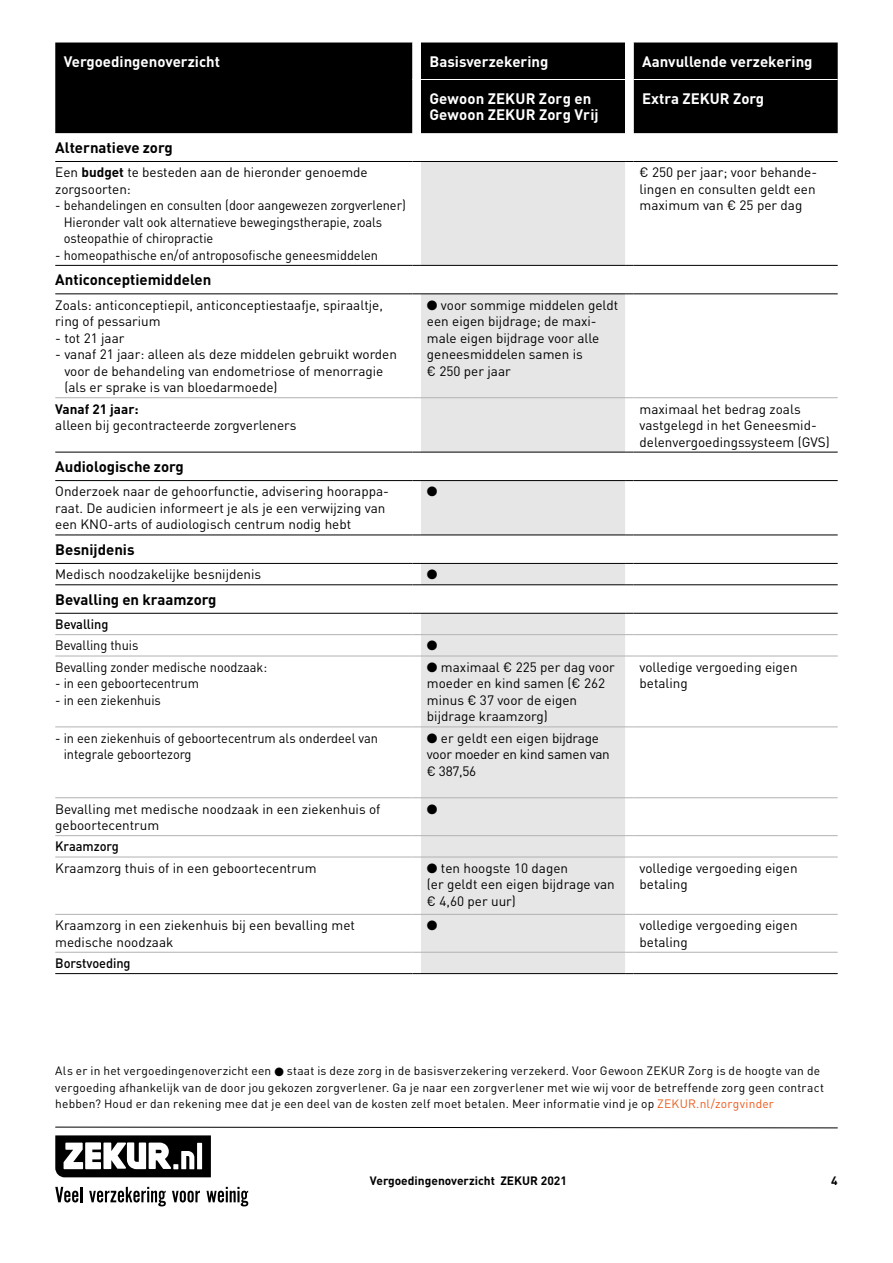
<style>
.page{position:relative;width:893px;height:1263px;background:#fff}
.page>*{position:absolute;margin:0;border:0;box-sizing:border-box;transform-origin:0 0}
.t1{font:700 15px/16.5px "DIN Pro";color:#fff}
.t2{font:700 15px "DIN Pro";color:#000}
.t3{font:13.5px/16.5px "DIN Pro";color:#000}
.t4{font:13.5px/16.5px "DIN Pro";color:#000;scale:.95 1}
.t5{font:13.5px/16.5px "DIN Pro";letter-spacing:-.02em;color:#000}
.t6{font:500 13.5px "DIN Pro";letter-spacing:-.005em;color:#000;scale:.95 1}
.t7{font:700 13.5px "DIN Pro";color:#000}
.t8{font:13.5px "Zapf Dingbats ITC";color:#000}
.t9{font:12px/16.5px "DIN Pro";letter-spacing:.015em;color:#000}
.t10{font:700 12px "DIN Pro";color:#000}
.s1{font-weight:700}
.s2{color:#eb5b1b}
</style>
<div class="page">
<svg style="left:55px;top:1135px;width:156px;height:42px"></svg>
<svg style="left:55px;top:1187px;width:27px;height:15px"></svg>
<svg style="left:89px;top:1187px;width:77px;height:19px"></svg>
<svg style="left:172px;top:1191px;width:28px;height:11px"></svg>
<svg style="left:207px;top:1187px;width:41px;height:19px"></svg>
<svg style="left:55px;top:1127px;width:783px;height:1px"></svg>
<div style="left:55px;top:43px;width:783px;height:90px;background:#000"></div>
<svg style="left:412px;top:43px;width:222px;height:909px"></svg>
<svg style="left:421px;top:162px;width:204px;height:290px;background:#e7e7e7"></svg>
<svg style="left:421px;top:481px;width:204px;height:132px;fill:#e6e6e6"></svg>
<div style="left:421px;top:614px;width:204px;height:359px;background:#e6e6e6"></div>
<hr style="left:55px;top:563px;width:357px;height:1px;background:#000">
<hr style="left:421px;top:563px;width:204px;height:1px;background:#000">
<hr style="left:634px;top:563px;width:204px;height:1px;background:#000">
<hr style="left:55px;top:584px;width:357px;height:1px;background:#000">
<hr style="left:55px;top:613px;width:357px;height:1px;background:#000">
<hr style="left:421px;top:584px;width:204px;height:1px;background:#000">
<hr style="left:421px;top:613px;width:204px;height:1px;background:#000">
<hr style="left:634px;top:584px;width:204px;height:1px;background:#000">
<hr style="left:634px;top:613px;width:204px;height:1px;background:#000">
<hr style="left:634px;top:79px;width:204px;height:1px;background:#fff">
<hr style="left:634px;top:161px;width:204px;height:1px;background:#000">
<hr style="left:55px;top:397px;width:357px;height:1px;background:#b2b2b2">
<hr style="left:421px;top:397px;width:204px;height:1px;background:#b2b2b2">
<hr style="left:634px;top:397px;width:204px;height:1px;background:#b2b2b2">
<hr style="left:55px;top:452px;width:357px;height:1px;background:#000">
<hr style="left:634px;top:452px;width:204px;height:1px;background:#000">
<hr style="left:55px;top:480px;width:357px;height:1px;background:#000">
<hr style="left:421px;top:480px;width:204px;height:1px;background:#000">
<hr style="left:634px;top:480px;width:204px;height:1px;background:#000">
<hr style="left:55px;top:535px;width:357px;height:1px;background:#000">
<hr style="left:421px;top:535px;width:204px;height:1px;background:#000">
<hr style="left:634px;top:535px;width:204px;height:1px;background:#000">
<hr style="left:55px;top:161px;width:357px;height:1px;background:#000">
<hr style="left:421px;top:161px;width:204px;height:1px;background:#000">
<hr style="left:421px;top:452px;width:204px;height:1px;background:#000">
<hr style="left:421px;top:79px;width:204px;height:1px;background:#fff">
<hr style="left:55px;top:973px;width:357px;height:1px;background:#000">
<hr style="left:421px;top:973px;width:204px;height:1px;background:#000">
<hr style="left:634px;top:973px;width:204px;height:1px;background:#000">
<hr style="left:55px;top:265px;width:357px;height:1px;background:#000">
<hr style="left:421px;top:265px;width:204px;height:1px;background:#000">
<hr style="left:634px;top:265px;width:204px;height:1px;background:#000">
<hr style="left:55px;top:294px;width:357px;height:1px;background:#000">
<hr style="left:421px;top:294px;width:204px;height:1px;background:#000">
<hr style="left:634px;top:294px;width:204px;height:1px;background:#000">
<hr style="left:55px;top:835px;width:357px;height:1px;background:#b2b2b2">
<hr style="left:421px;top:835px;width:204px;height:1px;background:#b2b2b2">
<hr style="left:634px;top:835px;width:204px;height:1px;background:#b2b2b2">
<hr style="left:55px;top:857px;width:357px;height:1px;background:#b2b2b2">
<hr style="left:421px;top:857px;width:204px;height:1px;background:#b2b2b2">
<hr style="left:634px;top:857px;width:204px;height:1px;background:#b2b2b2">
<hr style="left:55px;top:952px;width:357px;height:1px;background:#b2b2b2">
<hr style="left:421px;top:952px;width:204px;height:1px;background:#b2b2b2">
<hr style="left:634px;top:952px;width:204px;height:1px;background:#b2b2b2">
<hr style="left:55px;top:634px;width:357px;height:1px;background:#b2b2b2">
<hr style="left:421px;top:634px;width:204px;height:1px;background:#b2b2b2">
<hr style="left:634px;top:634px;width:204px;height:1px;background:#b2b2b2">
<hr style="left:55px;top:656px;width:357px;height:1px;background:#b2b2b2">
<hr style="left:421px;top:656px;width:204px;height:1px;background:#b2b2b2">
<hr style="left:634px;top:656px;width:204px;height:1px;background:#b2b2b2">
<hr style="left:55px;top:726px;width:357px;height:1px;background:#b2b2b2">
<hr style="left:421px;top:726px;width:204px;height:1px;background:#b2b2b2">
<hr style="left:634px;top:726px;width:204px;height:1px;background:#b2b2b2">
<hr style="left:55px;top:797px;width:357px;height:1px;background:#b2b2b2">
<hr style="left:421px;top:797px;width:204px;height:1px;background:#b2b2b2">
<hr style="left:634px;top:797px;width:204px;height:1px;background:#b2b2b2">
<hr style="left:55px;top:914px;width:357px;height:1px;background:#b2b2b2">
<svg style="left:412px;top:161px;width:9px;height:813px"></svg>
<hr style="left:421px;top:914px;width:204px;height:1px;background:#b2b2b2">
<hr style="left:634px;top:914px;width:204px;height:1px;background:#b2b2b2">
<p class="t1" style="left:64px;top:52px;width:158px">Vergoedingenoverzicht</p>
<p class="t1" style="left:429px;top:52px;width:120px">Basisverzekering</p>
<p class="t1" style="left:642px;top:52px;width:172px">Aanvullende verzekering</p>
<p class="t1" style="left:429px;top:89px;width:171px">Gewoon ZEKUR Zorg en<br>Gewoon ZEKUR Zorg Vrij</p>
<p class="t1" style="left:642px;top:89px;width:124px">Extra ZEKUR Zorg</p>
<p class="t2" style="left:55px;top:137px;width:119px">Alternatieve zorg</p>
<p class="t3" style="left:55px;top:164px;width:314px">Een <span class="s1">budget</span> te besteden aan de hieronder genoemde zorgsoorten:</p>
<p class="t4" style="left:64px;top:197px;width:362px;text-indent:-9px">- behandelingen en consulten (door aangewezen zorgverlener)<br>Hieronder valt ook alternatieve bewegingstherapie, zoals osteopathie of chiropractie</p>
<p class="t4" style="left:55px;top:246px;width:341px">- homeopathische en/of antroposofische geneesmiddelen</p>
<p class="t3" style="left:639px;top:164px;width:179px;text-align:justify">€ 250 per jaar; voor behande&shy;lingen en consulten geldt een maximum van € 25 per dag</p>
<p class="t2" style="left:55px;top:270px;width:158px">Anticonceptiemiddelen</p>
<p class="t3" style="left:55px;top:296px;width:329px">Zoals: anticonceptiepil, anticonceptiestaafje, spiraaltje, ring of pessarium</p>
<p class="t3" style="left:55px;top:329px;width:71px">- tot 21 jaar</p>
<p class="t3" style="left:64px;top:345px;width:334px;text-indent:-9px">- vanaf 21 jaar: alleen als deze middelen gebruikt worden voor de behandeling van endometriose of menorragie (als er sprake is van bloedarmoede)</p>
<p class="t7" style="left:55px;top:399px;width:85px">Vanaf 21 jaar:</p>
<p class="t3" style="left:55px;top:416px;width:243px">alleen bij gecontracteerde zorgverleners</p>
<p class="t3" style="left:427px;top:296px;width:193px">● voor sommige middelen geldt een eigen bijdrage; de maxi&shy;male eigen bijdrage voor alle geneesmiddelen samen is<br>€ 250 per jaar</p>
<p class="t3" style="left:640px;top:400px;width:192px">maximaal het bedrag zoals vastgelegd in het Geneesmid&shy;delenvergoedingssysteem (GVS)</p>
<p class="t2" style="left:55px;top:456px;width:130px">Audiologische zorg</p>
<p class="t3" style="left:55px;top:483px;width:335px">Onderzoek naar de gehoorfunctie, advisering hoorappa&shy;raat. De audicien informeert je als je een verwijzing van een KNO-arts of audiologisch centrum nodig hebt</p>
<p class="t8" style="left:427px;top:485px;width:12px">●</p>
<p class="t2" style="left:55px;top:539px;width:81px">Besnijdenis</p>
<p class="t3" style="left:55px;top:566px;width:208px">Medisch noodzakelijke besnijdenis</p>
<p class="t8" style="left:427px;top:568px;width:12px">●</p>
<p class="t2" style="left:55px;top:589px;width:163px">Bevalling en kraamzorg</p>
<p class="t6" style="left:55px;top:615px;width:57px">Bevalling</p>
<p class="t4" style="left:55px;top:637px;width:89px">Bevalling thuis</p>
<p class="t8" style="left:427px;top:639px;width:12px">●</p>
<p class="t4" style="left:55px;top:658px;width:225px">Bevalling zonder medische noodzaak:</p>
<p class="t4" style="left:55px;top:675px;width:153px">- in een geboortecentrum</p>
<p class="t4" style="left:55px;top:691px;width:113px">- in een ziekenhuis</p>
<p class="t3" style="left:427px;top:658px;width:189px">● maximaal € 225 per dag voor moeder en kind samen (€ 262 minus € 37 voor de eigen bijdrage kraamzorg)</p>
<p class="t3" style="left:639px;top:658px;width:160px">volledige vergoeding eigen betaling</p>
<p class="t4" style="left:64px;top:729px;width:332px;text-indent:-9px">- in een ziekenhuis of geboortecentrum als onderdeel van integrale geboortezorg</p>
<p class="t5" style="left:427px;top:729px;width:184px">● er geldt een eigen bijdrage voor moeder en kind samen van € 387,56</p>
<p class="t3" style="left:55px;top:800px;width:327px">Bevalling met medische noodzaak in een ziekenhuis of geboortecentrum</p>
<p class="t8" style="left:427px;top:802px;width:12px">●</p>
<p class="t6" style="left:55px;top:837px;width:68px">Kraamzorg</p>
<p class="t3" style="left:55px;top:859px;width:263px">Kraamzorg thuis of in een geboortecentrum</p>
<p class="t3" style="left:427px;top:859px;width:189px">● ten hoogste 10 dagen<br>(er geldt een eigen bijdrage van € 4,60 per uur)</p>
<p class="t3" style="left:640px;top:859px;width:160px">volledige vergoeding eigen betaling</p>
<p class="t3" style="left:55px;top:916px;width:301px">Kraamzorg in een ziekenhuis bij een bevalling met medische noodzaak</p>
<p class="t8" style="left:427px;top:919px;width:12px">●</p>
<p class="t3" style="left:640px;top:916px;width:160px">volledige vergoeding eigen betaling</p>
<p class="t6" style="left:55px;top:954px;width:81px">Borstvoeding</p>
<p class="t9" style="left:55px;top:1062px;width:770px">Als er in het vergoedingenoverzicht een ● staat is deze zorg in de basisverzekering verzekerd. Voor Gewoon ZEKUR Zorg is de hoogte van de vergoeding afhankelijk van de door jou gekozen zorgverlener. Ga je naar een zorgverlener met wie wij voor de betreffende zorg geen contract hebben? Houd er dan rekening mee dat je een deel van de kosten zelf moet betalen. Meer informatie vind je op <span class="s2">ZEKUR.nl/zorgvinder</span></p>
<p class="t10" style="left:370px;top:1173px;width:198px">Vergoedingenoverzicht ZEKUR 2021</p>
<p class="t10" style="left:831px;top:1173px;width:8px">4</p>
</div>
